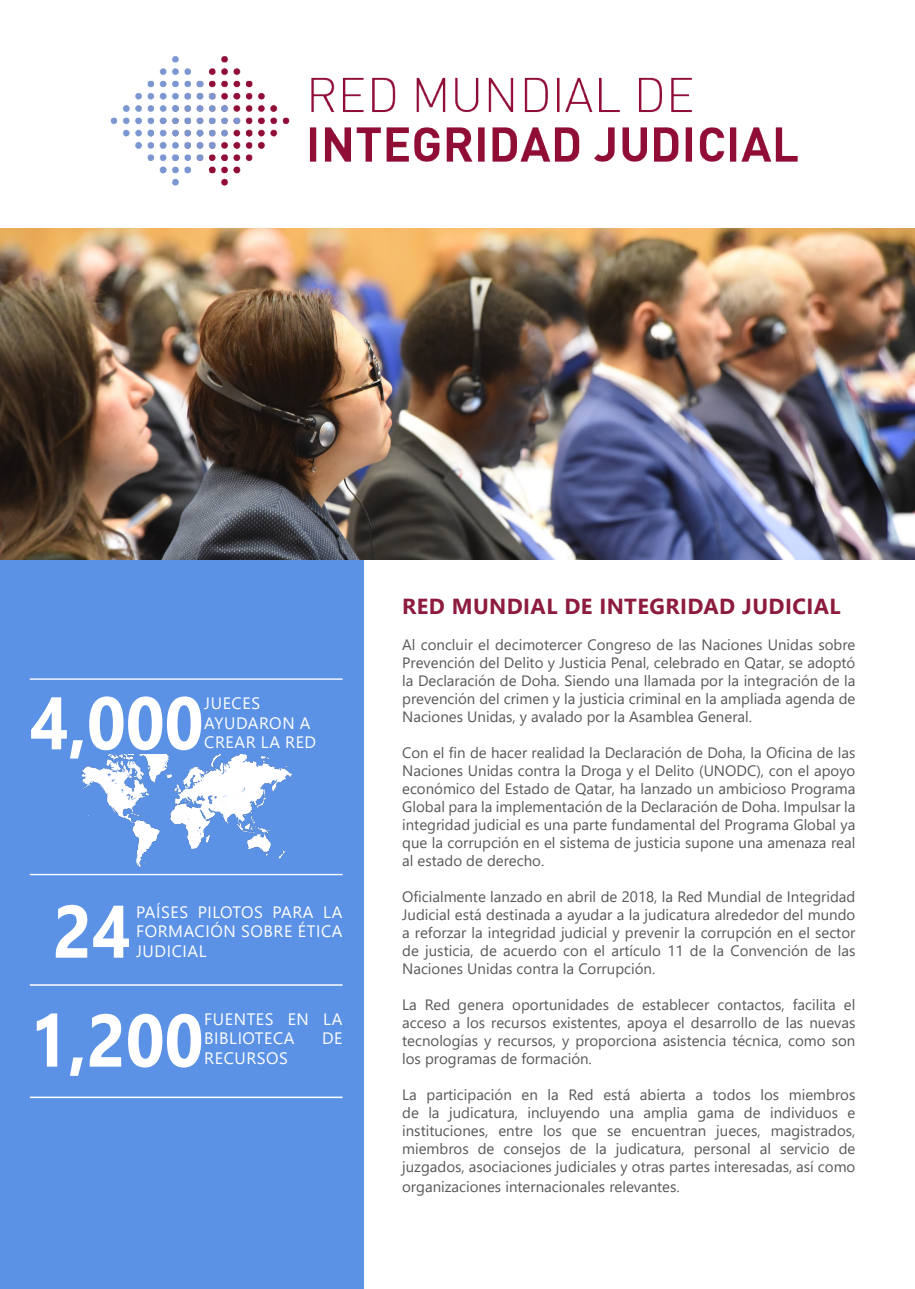
<style>
.page{position:relative;width:915px;height:1289px;background:#fff}
.page>*{position:absolute;margin:0;border:0;box-sizing:border-box;transform-origin:0 0}
.t1{font:700 74.25px "Segoe UI";color:#fff;scale:.91 1}
.t2{font:700 21.75px "Segoe UI";letter-spacing:.02em;color:#8d1b3d}
.t3{font:16.5px/19.5px "Segoe UI";letter-spacing:.035em;color:#fff}
.t4{font:15px/18px "Segoe UI";color:#57585a;text-align:justify}
</style>
<div class="page">
<div style="left:0;top:559px;width:364px;height:729px;background:#5b92e5"></div>
<hr style="left:30px;top:873px;width:312px;height:2px;background:#fff">
<hr style="left:30px;top:984px;width:312px;height:1px;background:#fff">
<hr style="left:30px;top:1096px;width:312px;height:2px;background:#fff">
<img style="left:75px;top:754px;width:217px;height:113px">
<hr style="left:30px;top:678px;width:312px;height:1px;background:#fff">
<img style="left:0;top:229px;width:914px;height:330px">
<img style="left:49px;top:56px;width:812px;height:214px">
<p class="t1" style="left:30px;top:653px;width:192px">4,000</p>
<p class="t3" style="left:204px;top:692px;width:113px">JUECES<br>AYUDARON A<br>CREAR LA RED</p>
<p class="t1" style="left:53px;top:861px;width:87px">24</p>
<p class="t3" style="left:136px;top:900px;width:208px;text-align:justify">PAÍSES PILOTOS PARA LA FORMACIÓN SOBRE ÉTICA JUDICIAL</p>
<p class="t1" style="left:30px;top:970px;width:192px">1,200</p>
<p class="t3" style="left:204px;top:1007px;width:140px">FUENTES EN LA<br>BIBLIOTECA</p>
<p class="t3" style="left:322px;top:1026px;width:22px">DE</p>
<p class="t3" style="left:204px;top:1046px;width:85px">RECURSOS</p>
<p class="t2" style="left:402px;top:585px;width:440px">RED MUNDIAL DE INTEGRIDAD JUDICIAL</p>
<p class="t4" style="left:402px;top:634px;width:454px">Al concluir el decimotercer Congreso de las Naciones Unidas sobre Prevención del Delito y Justicia Penal, celebrado en Qatar, se adoptó la Declaración de Doha. Siendo una llamada por la integración de la prevención del crimen y la justicia criminal en la ampliada agenda de Naciones Unidas, y avalado por la Asamblea General.</p>
<p class="t4" style="left:402px;top:742px;width:454px">Con el fin de hacer realidad la Declaración de Doha, la Oficina de las Naciones Unidas contra la Droga y el Delito (UNODC), con el apoyo económico del Estado de Qatar, ha lanzado un ambicioso Programa Global para la implementación de la Declaración de Doha. Impulsar la integridad judicial es una parte fundamental del Programa Global ya que la corrupción en el sistema de justicia supone una amenaza real al estado de derecho.</p>
<p class="t4" style="left:402px;top:886px;width:454px">Oficialmente lanzado en abril de 2018, la Red Mundial de Integridad Judicial está destinada a ayudar a la judicatura alrededor del mundo a reforzar la integridad judicial y prevenir la corrupción en el sector de justicia, de acuerdo con el artículo 11 de la Convención de las Naciones Unidas contra la Corrupción.</p>
<p class="t4" style="left:402px;top:994px;width:454px">La Red genera oportunidades de establecer contactos, facilita el acceso a los recursos existentes, apoya el desarrollo de las nuevas tecnologías y recursos, y proporciona asistencia técnica, como son los programas de formación.</p>
<p class="t4" style="left:402px;top:1084px;width:454px">La participación en la Red está abierta a todos los miembros de la judicatura, incluyendo una amplia gama de individuos e instituciones, entre los que se encuentran jueces, magistrados, miembros de consejos de la judicatura, personal al servicio de juzgados, asociaciones judiciales y otras partes interesadas, así como</p>
<p class="t4" style="left:402px;top:1175px;width:279px">organizaciones internacionales relevantes.</p>
</div>
